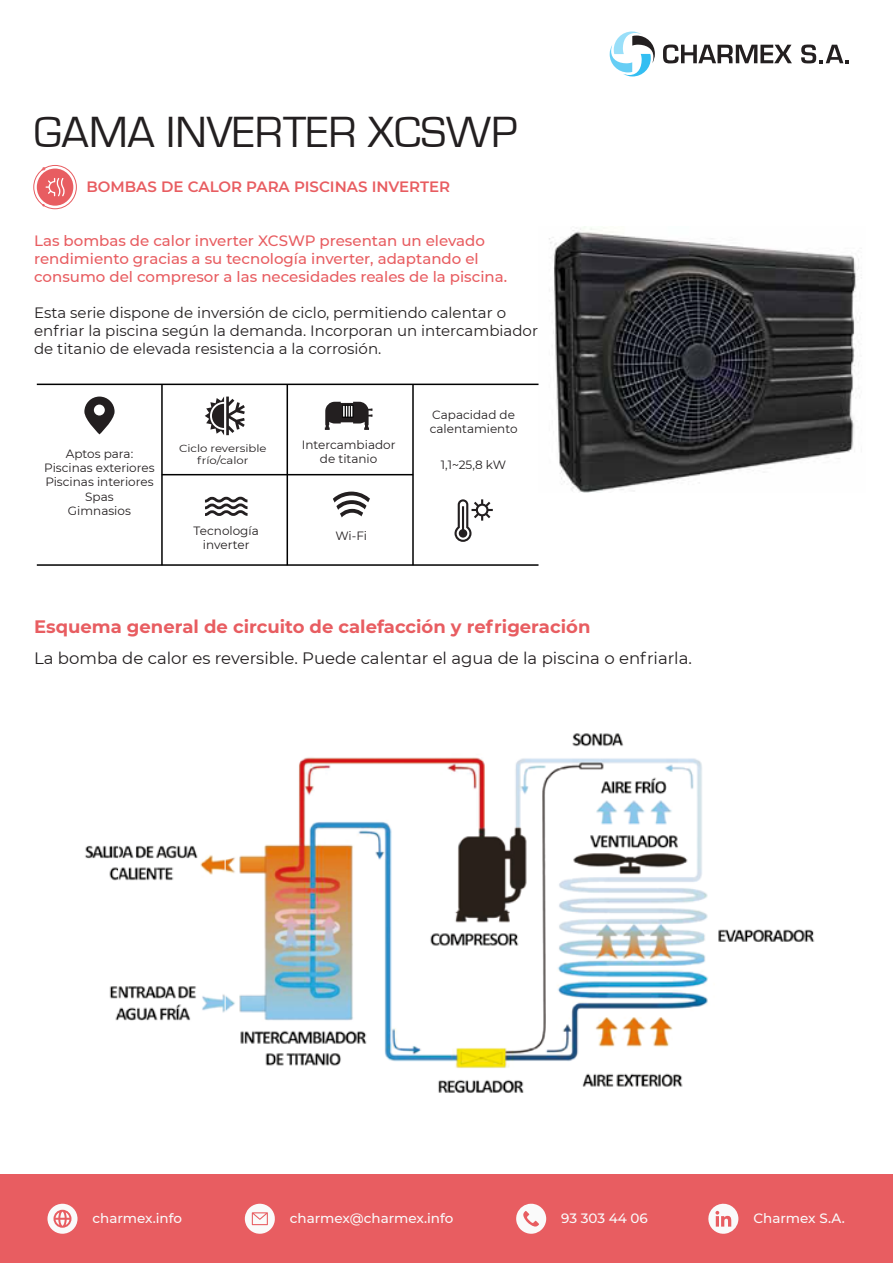
<style>
.page{position:relative;width:893px;height:1263px;background:#fff}
.page>*{position:absolute;margin:0;border:0;box-sizing:border-box;transform-origin:0 0}
.t1{font:45px "Eurostile";color:#231f20}
.t2{font:700 18px "Montserrat";color:#e85d61}
.t3{font:16.5px "Montserrat";color:#231f20}
.t4{font:15px/18px "Montserrat";color:#231f20}
.t5{font:500 15px/18px "Montserrat";color:#e85d61}
.t6{font:600 15px "Montserrat";color:#e85d61}
.t7{font:500 13.5px "Montserrat";color:#fafafa}
.t8{font:12px/14.4px "Montserrat";color:#231f20;text-align:center}
.t9{font:10.35px/12.3px "Montserrat";color:#231f20;text-align:center;scale:1.13 1}
</style>
<div class="page">
<div style="left:37px;top:169px;width:36px;height:37px;background:#e85d61;border-radius:50%"></div>
<svg style="left:46px;top:178px;width:19px;height:18px"></svg>
<div style="left:34px;top:165px;width:42px;height:44px;border:1px solid #e85d61;border-radius:50%"></div>
<svg style="left:42px;top:167px;width:3px;height:4px"></svg>
<svg style="left:609px;top:32px;width:46px;height:44px"></svg>
<svg style="left:663px;top:45px;width:128px;height:19px"></svg>
<svg style="left:801px;top:45px;width:47px;height:19px"></svg>
<img style="left:85px;top:733px;width:730px;height:360px">
<img style="left:538px;top:226px;width:321px;height:267px">
<hr style="left:37px;top:384px;width:501px;height:1px;background:#000">
<hr style="left:162px;top:474px;width:251px;height:1px;background:#000">
<hr style="left:161px;top:385px;width:2px;height:180px;background:#000">
<hr style="left:286px;top:385px;width:2px;height:180px;background:#000">
<hr style="left:412px;top:385px;width:2px;height:180px;background:#000">
<hr style="left:37px;top:564px;width:501px;height:2px;background:#000">
<svg style="left:84px;top:397px;width:31px;height:37px"></svg>
<svg style="left:205px;top:397px;width:40px;height:38px"></svg>
<svg style="left:325px;top:402px;width:47px;height:28px"></svg>
<svg style="left:454px;top:499px;width:39px;height:43px"></svg>
<svg style="left:333px;top:491px;width:37px;height:27px"></svg>
<svg style="left:205px;top:497px;width:42px;height:19px"></svg>
<div style="left:0;top:1174px;width:892px;height:89px;background:#e85d61"></div>
<svg style="left:47px;top:1204px;width:31px;height:30px"></svg>
<svg style="left:245px;top:1204px;width:30px;height:30px"></svg>
<svg style="left:516px;top:1204px;width:30px;height:30px"></svg>
<svg style="left:708px;top:1203px;width:30px;height:31px"></svg>
<h1 class="t1" style="left:34px;top:108px;width:485px">GAMA INVERTER XCSWP</h1>
<p class="t6" style="left:86px;top:176px;width:365px">BOMBAS DE CALOR PARA PISCINAS INVERTER</p>
<p class="t5" style="left:34px;top:232px;width:474px">Las bombas de calor inverter XCSWP presentan un elevado rendimiento gracias a su tecnología inverter, adaptando el consumo del compresor a las necesidades reales de la piscina.</p>
<p class="t4" style="left:34px;top:304px;width:505px">Esta serie dispone de inversión de ciclo, permitiendo calentar o enfriar la piscina según la demanda. Incorporan un intercambiador de titanio de elevada resistencia a la corrosión.</p>
<p class="t8" style="left:44px;top:446px;width:112px">Aptos para:<br>Piscinas exteriores<br>Piscinas interiores<br>Spas<br>Gimnasios</p>
<p class="t8" style="left:302px;top:437px;width:95px">Intercambiador de titanio</p>
<p class="t9" style="left:179px;top:441px;width:79px">Ciclo reversible frío/calor</p>
<p class="t8" style="left:194px;top:523px;width:67px">Tecnología inverter</p>
<p class="t8" style="left:335px;top:528px;width:33px">Wi-Fi</p>
<p class="t8" style="left:429px;top:407px;width:89px;text-align:left">Capacidad de calentamiento</p>
<p class="t8" style="left:441px;top:457px;width:67px">1,1~25,8 kW</p>
<p class="t2" style="left:34px;top:614px;width:558px">Esquema general de circuito de calefacción y refrigeración</p>
<p class="t3" style="left:34px;top:647px;width:659px">La bomba de calor es reversible. Puede calentar el agua de la piscina o enfriarla.</p>
<p class="t7" style="left:92px;top:1209px;width:91px">charmex.info</p>
<p class="t7" style="left:290px;top:1209px;width:165px">charmex@charmex.info</p>
<p class="t7" style="left:561px;top:1209px;width:88px">93 303 44 06</p>
<p class="t7" style="left:753px;top:1209px;width:93px">Charmex S.A.</p>
</div>
